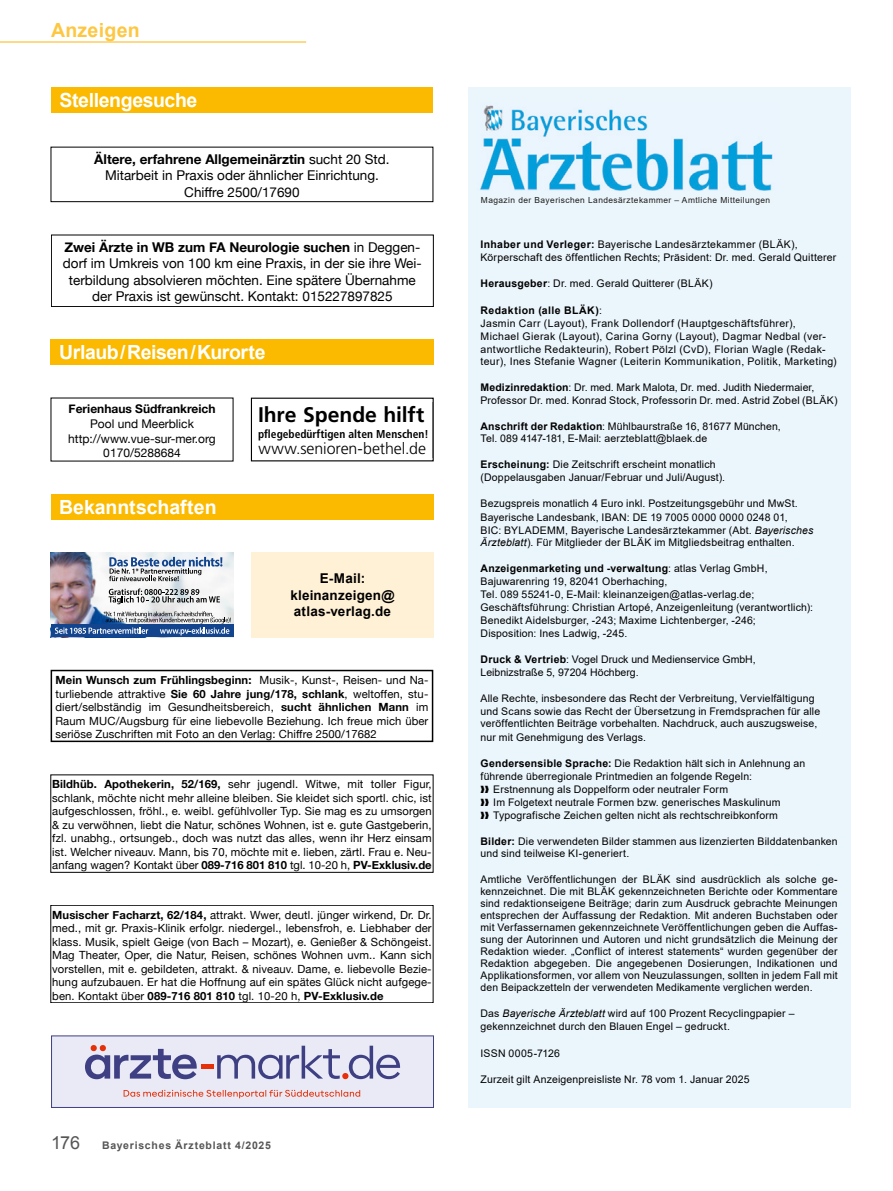
<style>
.page{position:relative;width:893px;height:1191px;background:#fff}
.page>*{position:absolute;margin:0;border:0;box-sizing:border-box;transform-origin:0 0}
.t1{font:700 21.15px "Frutiger";color:#000}
.t2{font:700 19.5px "Arial";letter-spacing:-.02em;color:#fff}
.t3{font:700 19.5px "Arial";color:#fff}
.t4{font:700 19.5px "Arial";letter-spacing:.015em;color:#fdc742}
.t5{font:300 16.05px "Frutiger";letter-spacing:-.005em;color:#000}
.t6{font:13.5px/16.5px "Helvetica Neue";color:#000;text-align:center}
.t7{font:700 13.5px/16.5px "Arial";letter-spacing:.015em;color:#000;text-align:center}
.t8{font:12px/14.7px "Helvetica Neue";color:#000;text-align:center}
.t9{font:700 12px "Helvetica Neue";color:#000}
.t10{font:700 condensed 11.4px "Frutiger";color:#000}
.t11{font:11.25px/13.5px "Helvetica Neue";letter-spacing:.01em;color:#000;text-align:justify}
.t12{font:10.5px/13px "Arial";letter-spacing:.015em;color:#000}
.t13{font:10.5px/13px "Arial";letter-spacing:.035em;color:#000}
.t14{font:700 10.5px "Arial";letter-spacing:.07em;color:#565655}
.t15{font:8.4px "Arial";letter-spacing:.05em;color:#1e1d1c}
.s1{font-weight:700}
.s2{font-weight:400;font-size:18px}
.s3{font-style:italic}
</style>
<div class="page">
<hr style="left:0;top:41px;width:306px;height:2px;background:#fece5f">
<div style="left:51px;top:494px;width:382px;height:25px;background:#fbb900"></div>
<div style="left:468px;top:87px;width:382px;height:1021px;background:#ebf5fc"></div>
<img style="left:480px;top:105px;width:293px;height:85px">
<div style="left:51px;top:339px;width:383px;height:26px;background:#fbb900"></div>
<div style="left:51px;top:87px;width:382px;height:26px;background:#fbb900"></div>
<div style="left:51px;top:670px;width:382px;height:72px;border:2px solid #000"></div>
<div style="left:51px;top:905px;width:382px;height:98px;border:1px solid #000"></div>
<img style="left:51px;top:552px;width:182px;height:72px">
<div style="left:51px;top:624px;width:182px;height:13px;background:#13458f"></div>
<svg style="left:109px;top:557px;width:113px;height:24px"></svg>
<svg style="left:55px;top:611px;width:176px;height:24px"></svg>
<svg style="left:109px;top:588px;width:111px;height:16px"></svg>
<div style="left:251px;top:552px;width:183px;height:85px;background:#fff1d6"></div>
<div style="left:51px;top:147px;width:382px;height:55px;border:1px solid #000"></div>
<div style="left:51px;top:235px;width:383px;height:72px;border:1px solid #000"></div>
<div style="left:51px;top:1035px;width:383px;height:72px;background:#e9eaf6"></div>
<svg style="left:85px;top:1045px;width:315px;height:34px"></svg>
<hr style="left:201px;top:1064px;width:12px;height:4px;background:#e63009">
<svg style="left:124px;top:1089px;width:236px;height:9px"></svg>
<h2 class="t4" style="left:51px;top:17px;width:90px">Anzeigen</h2>
<h2 class="t2" style="left:60px;top:87px;width:139px">Stellengesuche</h2>
<p class="t6" style="left:94px;top:152px;width:297px"><span class="s1">Ältere, erfahrene Allgemeinärztin</span> sucht 20 Std.<br>Mitarbeit in Praxis oder ähnlicher Einrichtung.<br>Chiffre 2500/17690</p>
<p class="t6" style="left:63px;top:239px;width:360px"><span class="s1">Zwei Ärzte in WB zum FA Neurologie suchen</span> in Deggen&shy;dorf im Umkreis von 100 km eine Praxis, in der sie ihre Wei&shy;terbildung absolvieren möchten. Eine spätere Übernahme der Praxis ist gewünscht. Kontakt: 015227897825</p>
<h2 class="t2" style="left:59px;top:340px;width:208px">Urlaub/Reisen/Kurorte</h2>
<p class="t9" style="left:69px;top:399px;width:148px">Ferienhaus Südfrankreich</p>
<p class="t8" style="left:68px;top:417px;width:149px">Pool und Meerblick http://www.vue-sur-mer.org<br>0170/5288684</p>
<h2 class="t3" style="left:59px;top:494px;width:159px">Bekanntschaften</h2>
<h1 class="t1" style="left:258px;top:402px;width:168px">Ihre Spende hilft</h1>
<h3 class="t5" style="left:258px;top:439px;width:169px">www.senioren-bethel.de</h3>
<p class="t10" style="left:258px;top:427px;width:172px">pflegebedürftigen alten Menschen!</p>
<p class="t7" style="left:290px;top:570px;width:106px">E-Mail: kleinanzeigen@ atlas-verlag.de</p>
<p class="t11" style="left:55px;top:674px;width:374px"><span class="s1">Mein Wunsch zum Frühlingsbeginn:</span> Musik-, Kunst-, Reisen- und Na&shy;turliebende attraktive <span class="s1">Sie 60 Jahre jung/178, schlank</span>, weltoffen, stu&shy;diert/selbständig im Gesundheitsbereich, <span class="s1">sucht ähnlichen Mann</span> im Raum MUC/Augsburg für eine liebevolle Beziehung. Ich freue mich über seriöse Zuschriften mit Foto an den Verlag: Chiffre 2500/17682</p>
<p class="t11" style="left:52px;top:778px;width:381px"><span class="s1">Bildhüb. Apothekerin, 52/169,</span> sehr jugendl. Witwe, mit toller Figur, schlank, möchte nicht mehr alleine bleiben. Sie kleidet sich sportl. chic, ist aufgeschlossen, fröhl., e. weibl. gefühlvoller Typ. Sie mag es zu umsorgen &amp; zu verwöhnen, liebt die Natur, schönes Wohnen, ist e. gute Gastgeberin, fzl. unabhg., ortsungeb., doch was nutzt das alles, wenn ihr Herz einsam ist. Welcher niveauv. Mann, bis 70, möchte mit e. lieben, zärtl. Frau e. Neu&shy;anfang wagen? Kontakt über <span class="s1">089-716 801 810</span> tgl. 10-20 h, <span class="s1">PV-Exklusiv.de</span></p>
<p class="t11" style="left:52px;top:908px;width:381px"><span class="s1">Musischer Facharzt, 62/184,</span> attrakt. Wwer, deutl. jünger wirkend, Dr. Dr. med., mit gr. Praxis-Klinik erfolgr. niedergel., lebensfroh, e. Liebhaber der klass. Musik, spielt Geige (von Bach – Mozart), e. Genießer &amp; Schöngeist.<br>Mag Theater, Oper, die Natur, Reisen, schönes Wohnen uvm.. Kann sich vorstellen, mit e. gebildeten, attrakt. &amp; niveauv. Dame, e. liebevolle Bezie&shy;hung aufzubauen. Er hat die Hoffnung auf ein spätes Glück nicht aufgege&shy;ben. Kontakt über <span class="s1">089-716 801 810</span> tgl. 10-20 h, <span class="s1">PV-Exklusiv.de</span></p>
<p class="t14" style="left:51px;top:1138px;width:221px"><span class="s2">176</span> Bayerisches Ärzteblatt 4/2025</p>
<p class="t15" style="left:481px;top:194px;width:291px">Magazin der Bayerischen Landesärztekammer – Amtliche Mitteilungen</p>
<p class="t12" style="left:480px;top:238px;width:357px"><span class="s1">Inhaber und Verleger:</span> Bayerische Landesärztekammer (BLÄK),<br>Körperschaft des öffentlichen Rechts; Präsident: Dr. med. Gerald Quitterer</p>
<p class="t12" style="left:480px;top:277px;width:234px"><span class="s1">Herausgeber</span>: Dr. med. Gerald Quitterer (BLÄK)</p>
<p class="t13" style="left:480px;top:303px;width:347px"><span class="s1">Redaktion (alle BLÄK)</span>:<br>Jasmin Carr (Layout), Frank Dollendorf (Hauptgeschäftsführer), Michael Gierak (Layout), Carina Gorny (Layout), Dagmar Nedbal (ver&shy;antwortliche Redakteurin), Robert Pölzl (CvD), Florian Wagle (Redak-</p>
<p class="t13" style="left:480px;top:354px;width:358px">teur), Ines Stefanie Wagner (Leiterin Kommunikation, Politik, Marketing)</p>
<p class="t12" style="left:480px;top:380px;width:359px"><span class="s1">Medizinredaktion</span>: Dr. med. Mark Malota, Dr. med. Judith Niedermaier,<br>Professor Dr. med. Konrad Stock, Professorin Dr. med. Astrid Zobel (BLÄK)</p>
<p class="t12" style="left:480px;top:420px;width:302px;line-height:12px"><span class="s1">Anschrift der Redaktion</span>: Mühlbaurstraße 16, 81677 München,<br>Tel. 089 4147-181, E-Mail: aerzteblatt@blaek.de</p>
<p class="t12" style="left:480px;top:458px;width:246px"><span class="s1">Erscheinung:</span> Die Zeitschrift erscheint monatlich (Doppelausgaben Januar/Februar und Juli/August).</p>
<p class="t12" style="left:480px;top:497px;width:334px">Bezugspreis monatlich 4 Euro inkl. Postzeitungsgebühr und MwSt.<br>Bayerische Landesbank, IBAN: DE 19 7005 0000 0000 0248 01,<br>BIC: BYLADEMM, Bayerische Landesärztekammer (Abt. <span class="s3">Bayerisches</span></p>
<p class="t12" style="left:480px;top:535px;width:316px"><span class="s3">Ärzteblatt</span>). Für Mitglieder der BLÄK im Mitgliedsbeitrag enthalten.</p>
<p class="t12" style="left:480px;top:561px;width:334px"><span class="s1">Anzeigenmarketing und -verwaltung</span>: atlas Verlag GmbH, Bajuwarenring 19, 82041 Oberhaching,<br>Tel. 089 55241-0, E-Mail: kleinanzeigen@atlas-verlag.de; Geschäftsführung: Christian Artopé, Anzeigenleitung (verantwortlich):<br>Benedikt Aidelsburger, -243; Maxime Lichtenberger, -246; Disposition: Ines Ladwig, -245.</p>
<p class="t12" style="left:480px;top:653px;width:277px"><span class="s1">Druck &amp; Vertrieb</span>: Vogel Druck und Medienservice GmbH,<br>Leibnizstraße 5, 97204 Höchberg.</p>
<p class="t12" style="left:480px;top:692px;width:341px">Alle Rechte, insbesondere das Recht der Verbreitung, Vervielfältigung und Scans sowie das Recht der Übersetzung in Fremdsprachen für alle</p>
<p class="t12" style="left:480px;top:717px;width:338px">veröffentlichten Beiträge vorbehalten. Nachdruck, auch auszugsweise, nur mit Genehmigung des Verlags.</p>
<p class="t12" style="left:480px;top:756px;width:326px"><span class="s1">Gendersensible Sprache:</span> Die Redaktion hält sich in Anlehnung an</p>
<p class="t12" style="left:480px;top:769px;width:273px">führende überregionale Printmedien an folgende Regeln:</p>
<p class="t12" style="left:493px;top:782px;width:236px">Erstnennung als Doppelform oder neutraler Form</p>
<p class="t12" style="left:493px;top:795px;width:289px">Im Folgetext neutrale Formen bzw. generisches Maskulinum</p>
<p class="t12" style="left:493px;top:808px;width:286px">Typografische Zeichen gelten nicht als rechtschreibkonform</p>
<p class="t12" style="left:480px;top:835px;width:359px;line-height:12px"><span class="s1">Bilder:</span> Die verwendeten Bilder stammen aus lizenzierten Bilddatenbanken und sind teilweise KI-generiert.</p>
<p class="t12" style="left:480px;top:873px;width:359px;line-height:12px;text-align:justify">Amtliche Veröffentlichungen der BLÄK sind ausdrücklich als solche ge&shy;kennzeichnet. Die mit BLÄK gekennzeichneten Berichte oder Kommentare sind redaktionseigene Beiträge; darin zum Ausdruck gebrachte Meinungen entsprechen der Auffassung der Redaktion. Mit anderen Buchstaben oder mit Verfassernamen gekennzeichnete Veröffentlichungen geben die Auffas&shy;sung der Autorinnen und Autoren und nicht grundsätzlich die Meinung der Redaktion wieder. „Conflict of interest statements“ wurden gegenüber der Redaktion abgegeben. Die angegebenen Dosierungen, Indikationen und Applikationsformen, vor allem von Neuzulassungen, sollten in jedem Fall mit den Beipackzetteln der verwendeten Medikamente verglichen werden.</p>
<p class="t12" style="left:480px;top:1007px;width:315px">Das <span class="s3">Bayerische Ärzteblatt</span> wird auf 100 Prozent Recyclingpapier – gekennzeichnet durch den Blauen Engel – gedruckt.</p>
<p class="t12" style="left:480px;top:1046px;width:81px">ISSN 0005-7126</p>
<p class="t12" style="left:480px;top:1072px;width:271px">Zurzeit gilt Anzeigenpreisliste Nr. 78 vom 1. Januar 2025</p>
</div>
